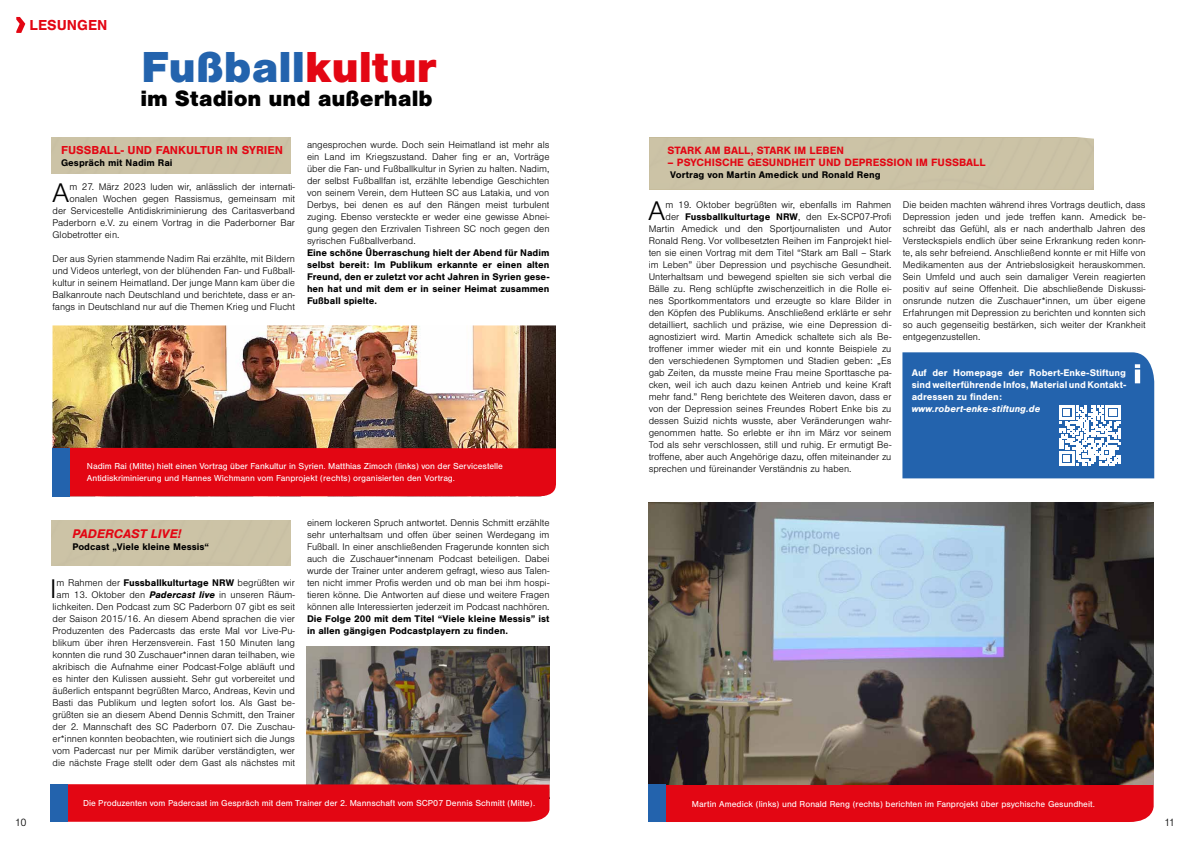
<style>
.page{position:relative;width:1191px;height:842px;background:#fff}
.page>*{position:absolute;margin:0;border:0;box-sizing:border-box;transform-origin:0 0}
.t1{font:900 45px "Nimbus San";color:#2363ad}
.t2{font:300 28px "Nimbus San";color:#000}
.t3{font:900 23px "Nimbus San";color:#000}
.t4{font:700 15px "Nimbus San";color:#e30613}
.t5{font:italic 700 13px "Nimbus San";color:#e30613}
.t6{font:700 12px "Nimbus San";color:#e30613}
.t7{font:700 11px "Nimbus San";color:#e30613}
.t8{font:300 11px "Nimbus San";color:#000}
.t9{font:300 10px/12px "Nimbus San";color:#000;text-align:justify}
.t10{font:700 10px/12px "Nimbus San";color:#000}
.t11{font:700 10px/12px "Nimbus San";color:#fff;text-align:justify}
.t12{font:italic 700 10px "Nimbus San";color:#fff}
.t13{font:9px/12px "Nimbus San";color:#fff}
.s1{color:#e30613}
.s2{font-weight:700}
.s3{font-weight:700;font-style:italic}
</style>
<div class="page">
<svg style="left:16px;top:17px;width:9px;height:16px"></svg>
<img style="left:306px;top:646px;width:243px;height:138px">
<img style="left:53px;top:325px;width:503px;height:123px">
<div style="left:70px;top:448px;width:486px;height:48px;background:#e30613"></div>
<div style="left:53px;top:448px;width:17px;height:48px;background:#2363ad"></div>
<div style="left:68px;top:784px;width:481px;height:38px;background:#e30613"></div>
<div style="left:50px;top:784px;width:18px;height:38px;background:#2363ad"></div>
<div style="left:666px;top:785px;width:487px;height:37px;background:#e30613"></div>
<img style="left:648px;top:502px;width:505px;height:283px">
<div style="left:648px;top:784px;width:18px;height:38px;background:#2363ad"></div>
<svg style="left:902px;top:352px;width:252px;height:126px;background:#3972b5"></svg>
<h3 class="t4" style="left:30px;top:16px;width:79px">LESUNGEN</h3>
<h1 class="t1" style="left:141px;top:41px;width:297px">Fußball<span class="s1">kultur</span></h1>
<h3 class="t3" style="left:140px;top:86px;width:294px">im Stadion und außerhalb</h3>
<p class="t6" style="left:61px;top:144px;width:223px">FUSSBALL- UND FANKULTUR IN SYRIEN</p>
<p class="t10" style="left:61px;top:157px;width:113px">Gespräch mit Nadim Rai</p>
<h2 class="t2" style="left:52px;top:178px;width:19px">A</h2>
<p class="t9" style="left:69px;top:181px;width:227px">m 27. März 2023 luden wir, anlässlich der internati-</p>
<p class="t9" style="left:69px;top:193px;width:227px">onalen Wochen gegen Rassismus, gemeinsam mit</p>
<p class="t9" style="left:53px;top:205px;width:244px">der Servicestelle Antidiskriminierung des Caritasverband</p>
<p class="t9" style="left:53px;top:217px;width:244px">Paderborn e.V. zu einem Vortrag in die Paderborner Bar</p>
<p class="t9" style="left:53px;top:229px;width:68px">Globetrotter ein.</p>
<p class="t9" style="left:53px;top:253px;width:244px">Der aus Syrien stammende Nadim Rai erzählte, mit Bildern und Videos unterlegt, von der blühenden Fan- und Fußball&shy;kultur in seinem Heimatland. Der junge Mann kam über die Balkanroute nach Deutschland und berichtete, dass er an&shy;fangs in Deutschland nur auf die Themen Krieg und Flucht</p>
<p class="t9" style="left:307px;top:139px;width:244px">angesprochen wurde. Doch sein Heimatland ist mehr als ein Land im Kriegszustand. Daher fing er an, Vorträge über die Fan- und Fußballkultur in Syrien zu halten. Nadim, der selbst Fußballfan ist, erzählte lebendige Geschichten von seinem Verein, dem Hutteen SC aus Latakia, und von Derbys, bei denen es auf den Rängen meist turbulent zuging. Ebenso versteckte er weder eine gewisse Abnei&shy;gung gegen den Erzrivalen Tishreen SC noch gegen den syrischen Fußballverband.</p>
<p class="t10" style="left:307px;top:247px;width:244px;text-align:justify">Eine schöne Überraschung hielt der Abend für Nadim selbst bereit: Im Publikum erkannte er einen alten Freund, den er zuletzt vor acht Jahren in Syrien gese&shy;hen hat und mit dem er in seiner Heimat zusammen Fußball spielte.</p>
<p class="t13" style="left:87px;top:461px;width:417px">Nadim Rai (Mitte) hielt einen Vortrag über Fankultur in Syrien. Matthias Zimoch (links) von der Servicestelle<br>Antidiskriminierung und Hannes Wichmann vom Fanprojekt (rechts) organisierten den Vortrag.</p>
<h3 class="t5" style="left:72px;top:526px;width:111px">PADERCAST LIVE!</h3>
<p class="t10" style="left:72px;top:541px;width:138px">Podcast „Viele kleine Messis“</p>
<h2 class="t2" style="left:50px;top:574px;width:8px">I</h2>
<p class="t9" style="left:53px;top:577px;width:244px;text-align:center">m Rahmen der <span class="s2">Fussballkulturtage NRW</span> begrüßten wir am 13. Oktober den <span class="s3">Padercast live</span> in unseren Räum&shy;lichkeiten. Den Podcast zum SC Paderborn 07 gibt es seit der Saison 2015/16. An diesem Abend sprachen die vier Produzenten des Padercasts das erste Mal vor Live-Pu&shy;blikum über ihren Herzensverein. Fast 150 Minuten lang konnten die rund 30 Zuschauer*innen daran teilhaben, wie akribisch die Aufnahme einer Podcast-Folge abläuft und es hinter den Kulissen aussieht. Sehr gut vorbereitet und äußerlich entspannt begrüßten Marco, Andreas, Kevin und Basti das Publikum und legten sofort los. Als Gast be&shy;grüßten sie an diesem Abend Dennis Schmitt, den Trainer der 2. Mannschaft des SC Paderborn 07. Die Zuschau&shy;er*innen konnten beobachten, wie routiniert sich die Jungs vom Padercast nur per Mimik darüber verständigten, wer die nächste Frage stellt oder dem Gast als nächstes mit</p>
<p class="t9" style="left:307px;top:517px;width:244px">einem lockeren Spruch antwortet. Dennis Schmitt erzählte sehr unterhaltsam und offen über seinen Werdegang im Fußball. In einer anschließenden Fragerunde konnten sich auch die Zuschauer*innenam Podcast beteiligen. Dabei wurde der Trainer unter anderem gefragt, wieso aus Talen&shy;ten nicht immer Profis werden und ob man bei ihm hospi&shy;tieren könne. Die Antworten auf diese und weitere Fragen können alle Interessierten jederzeit im Podcast nachhören.</p>
<p class="t10" style="left:307px;top:613px;width:244px">Die Folge 200 mit dem Titel “Viele kleine Messis” ist in allen gängigen Podcastplayern zu finden.</p>
<p class="t13" style="left:83px;top:797px;width:454px">Die Produzenten vom Padercast im Gespräch mit dem Trainer der 2. Mannschaft vom SCP07 Dennis Schmitt (Mitte).</p>
<p class="t7" style="left:667px;top:145px;width:178px">STARK AM BALL, STARK IM LEBEN</p>
<p class="t7" style="left:667px;top:157px;width:319px">– PSYCHISCHE GESUNDHEIT UND DEPRESSION IM FUSSBALL</p>
<p class="t10" style="left:670px;top:169px;width:212px">Vortrag von Martin Amedick und Ronald Reng</p>
<h2 class="t2" style="left:648px;top:196px;width:19px">A</h2>
<p class="t9" style="left:665px;top:199px;width:227px">m 19. Oktober begrüßten wir, ebenfalls im Rahmen</p>
<p class="t9" style="left:665px;top:211px;width:227px">der <span class="s2">Fussballkulturtage NRW</span>, den Ex-SCP07-Profi</p>
<p class="t9" style="left:648px;top:223px;width:244px">Martin Amedick und den Sportjournalisten und Autor</p>
<p class="t9" style="left:648px;top:235px;width:244px">Ronald Reng. Vor vollbesetzten Reihen im Fanprojekt hiel-</p>
<p class="t9" style="left:648px;top:247px;width:244px">ten sie einen Vortrag mit dem Titel “Stark am Ball – Stark</p>
<p class="t9" style="left:648px;top:259px;width:244px">im Leben” über Depression und psychische Gesundheit.</p>
<p class="t9" style="left:648px;top:271px;width:244px">Unterhaltsam und bewegend spielten sie sich verbal die</p>
<p class="t9" style="left:648px;top:283px;width:244px">Bälle zu. Reng schlüpfte zwischenzeitlich in die Rolle ei-</p>
<p class="t9" style="left:648px;top:295px;width:244px">nes Sportkommentators und erzeugte so klare Bilder in</p>
<p class="t9" style="left:648px;top:307px;width:244px">den Köpfen des Publikums. Anschließend erklärte er sehr</p>
<p class="t9" style="left:648px;top:319px;width:244px">detailliert, sachlich und präzise, wie eine Depression di-</p>
<p class="t9" style="left:648px;top:331px;width:244px">agnostiziert wird. Martin Amedick schaltete sich als Be-</p>
<p class="t9" style="left:648px;top:343px;width:244px">troffener immer wieder mit ein und konnte Beispiele zu</p>
<p class="t9" style="left:648px;top:355px;width:244px">den verschiedenen Symptomen und Stadien geben: „Es</p>
<p class="t9" style="left:648px;top:367px;width:244px">gab Zeiten, da musste meine Frau meine Sporttasche pa-</p>
<p class="t9" style="left:648px;top:379px;width:244px">cken, weil ich auch dazu keinen Antrieb und keine Kraft</p>
<p class="t9" style="left:648px;top:391px;width:244px">mehr fand.” Reng berichtete des Weiteren davon, dass er</p>
<p class="t9" style="left:648px;top:403px;width:244px">von der Depression seines Freundes Robert Enke bis zu</p>
<p class="t9" style="left:648px;top:415px;width:244px">dessen Suizid nichts wusste, aber Veränderungen wahr-</p>
<p class="t9" style="left:648px;top:427px;width:244px">genommen hatte. So erlebte er ihn im März vor seinem</p>
<p class="t9" style="left:648px;top:439px;width:244px">Tod als sehr verschlossen, still und ruhig. Er ermutigt Be-</p>
<p class="t9" style="left:648px;top:451px;width:244px">troffene, aber auch Angehörige dazu, offen miteinander zu</p>
<p class="t9" style="left:648px;top:463px;width:204px">sprechen und füreinander Verständnis zu haben.</p>
<p class="t9" style="left:902px;top:199px;width:244px">Die beiden machten während ihres Vortrags deutlich, dass Depression jeden und jede treffen kann. Amedick be&shy;schreibt das Gefühl, als er nach anderthalb Jahren des Versteckspiels endlich über seine Erkrankung reden konn&shy;te, als sehr befreiend. Anschließend konnte er mit Hilfe von Medikamenten aus der Antriebslosigkeit herauskommen.<br>Sein Umfeld und auch sein damaliger Verein reagierten positiv auf seine Offenheit. Die abschließende Diskussi&shy;onsrunde nutzen die Zuschauer*innen, um über eigene Erfahrungen mit Depression zu berichten und konnten sich so auch gegenseitig bestärken, sich weiter der Krankheit entgegenzustellen.</p>
<p class="t11" style="left:911px;top:367px;width:216px">Auf der Homepage der Robert-Enke-Stiftung sind weiterführende Infos, Material und Kontakt&shy;adressen zu finden:</p>
<p class="t12" style="left:911px;top:403px;width:130px">www.robert-enke-stiftung.de</p>
<p class="t13" style="left:692px;top:798px;width:404px">Martin Amedick (links) und Ronald Reng (rechts) berichten im Fanprojekt über psychische Gesundheit.</p>
<p class="t8" style="left:15px;top:817px;width:13px">10</p>
<p class="t8" style="left:1164px;top:817px;width:13px">11</p>
</div>
